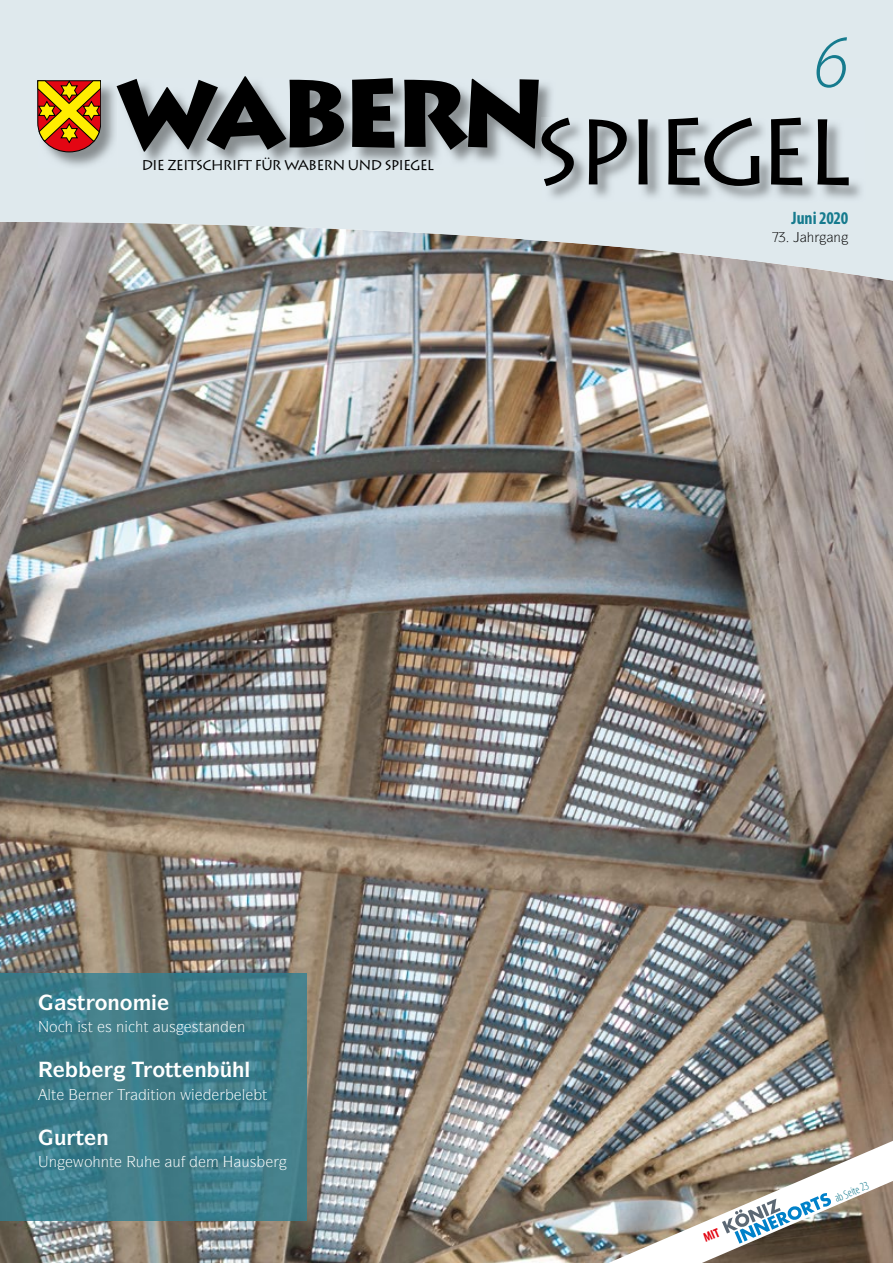
<style>
.page{position:relative;width:893px;height:1263px;background:#fff}
.page>*{position:absolute;margin:0;border:0;box-sizing:border-box;transform-origin:0 0}
.t1{font:900 94.5px "Lithos";letter-spacing:-.07em;color:#000}
.t2{font:93px "Lithos";letter-spacing:-.075em;color:#000}
.t3{font:italic 300 75px "Myriad Pro";color:#167b8e}
.t4{font:700 21px "Symbol";color:#fff}
.t5{font:700 condensed 18px "Myriad Pro";letter-spacing:-.01em;color:#167b8e}
.t6{font:15px "Symbol";color:#fff}
.t7{font:14.25px "Lithos";letter-spacing:-.07em;color:#000}
.t8{font:13.5px "Symbol";color:#000}
.t9{font:300 condensed 12px "Myriad Pro";color:#167b8e}
</style>
<div class="page">
<img style="left:0;top:283px;width:893px;height:980px">
<svg style="left:0;top:0;width:893px;height:283px;background:#ced5d7"></svg>
<img style="left:38px;top:81px;width:81px;height:88px">
<svg style="left:37px;top:80px;width:64px;height:72px;background:#c57216"></svg>
<img style="left:118px;top:77px;width:437px;height:91px">
<img style="left:542px;top:118px;width:324px;height:85px">
<img style="left:542px;top:118px;width:13px;height:50px">
<img style="left:0;top:974px;width:306px;height:246px">
<img style="left:587px;top:1113px;width:306px;height:150px">
<svg style="left:794px;top:232px;width:39px;height:13px"></svg>
<svg style="left:842px;top:234px;width:6px;height:11px"></svg>
<svg style="left:39px;top:995px;width:27px;height:15px"></svg>
<svg style="left:87px;top:999px;width:8px;height:11px"></svg>
<svg style="left:134px;top:995px;width:34px;height:15px"></svg>
<svg style="left:39px;top:1021px;width:9px;height:11px"></svg>
<svg style="left:59px;top:1021px;width:13px;height:12px"></svg>
<svg style="left:78px;top:1021px;width:2px;height:11px"></svg>
<svg style="left:98px;top:1024px;width:6px;height:9px"></svg>
<svg style="left:126px;top:1021px;width:16px;height:12px"></svg>
<svg style="left:154px;top:1024px;width:6px;height:9px"></svg>
<svg style="left:177px;top:1024px;width:14px;height:11px"></svg>
<svg style="left:205px;top:1024px;width:6px;height:9px"></svg>
<svg style="left:221px;top:1021px;width:15px;height:12px"></svg>
<svg style="left:39px;top:1062px;width:86px;height:20px;background:#3e7c88"></svg>
<svg style="left:132px;top:1062px;width:20px;height:15px"></svg>
<svg style="left:183px;top:1066px;width:10px;height:12px"></svg>
<svg style="left:208px;top:1062px;width:11px;height:16px"></svg>
<svg style="left:233px;top:1062px;width:11px;height:15px"></svg>
<svg style="left:70px;top:1089px;width:22px;height:11px"></svg>
<svg style="left:101px;top:1088px;width:49px;height:12px"></svg>
<svg style="left:157px;top:1088px;width:1px;height:12px"></svg>
<svg style="left:39px;top:1129px;width:14px;height:16px"></svg>
<svg style="left:67px;top:1133px;width:8px;height:12px"></svg>
<svg style="left:85px;top:1133px;width:10px;height:12px"></svg>
<svg style="left:39px;top:1156px;width:9px;height:11px"></svg>
<svg style="left:58px;top:1159px;width:26px;height:11px"></svg>
<svg style="left:94px;top:1156px;width:6px;height:11px"></svg>
<svg style="left:115px;top:1159px;width:6px;height:8px"></svg>
<svg style="left:234px;top:1159px;width:7px;height:8px"></svg>
<svg style="left:258px;top:1156px;width:29px;height:14px"></svg>
<svg style="left:772px;top:232px;width:16px;height:10px"></svg>
<svg style="left:38px;top:1089px;width:26px;height:11px"></svg>
<svg style="left:181px;top:1088px;width:86px;height:12px"></svg>
<svg style="left:128px;top:1156px;width:90px;height:11px"></svg>
<svg style="left:703px;top:1161px;width:160px;height:90px"></svg>
<h3 class="t3" style="left:814px;top:17px;width:36px">6</h3>
<h1 class="t1" style="left:116px;top:55px;width:431px">WABERN</h1>
<p class="t7" style="left:142px;top:157px;width:294px">DIE ZEITSCHRIFT FÜR WABERN UND SPIEGEL</p>
<h2 class="t2" style="left:533px;top:99px;width:323px">SPIEGEL</h2>
<p class="t5" style="left:791px;top:207px;width:58px">Juni 2020</p>
<p class="t8" style="left:834px;top:229px;width:9px">■</p>
<h3 class="t4" style="left:66px;top:990px;width:68px">▲▼ □■□</h3>
<p class="t6" style="left:49px;top:1018px;width:77px">□ ▲▼ ▲ ■</p>
<p class="t6" style="left:143px;top:1018px;width:103px">▼ ◆▲ ▲▼■ ■</p>
<h3 class="t4" style="left:152px;top:1057px;width:99px">□▼▼■✓●</h3>
<p class="t6" style="left:92px;top:1085px;width:10px">■</p>
<p class="t6" style="left:151px;top:1085px;width:27px">▼□■</p>
<h3 class="t4" style="left:54px;top:1124px;width:56px">◆▼■</h3>
<p class="t6" style="left:49px;top:1152px;width:67px">■ □■▼</p>
<p class="t6" style="left:223px;top:1152px;width:35px">★ ◆▲</p>
<p class="t9" style="left:832px;top:1192px;width:38px;rotate:-24deg">ab Seite 23</p>
</div>
